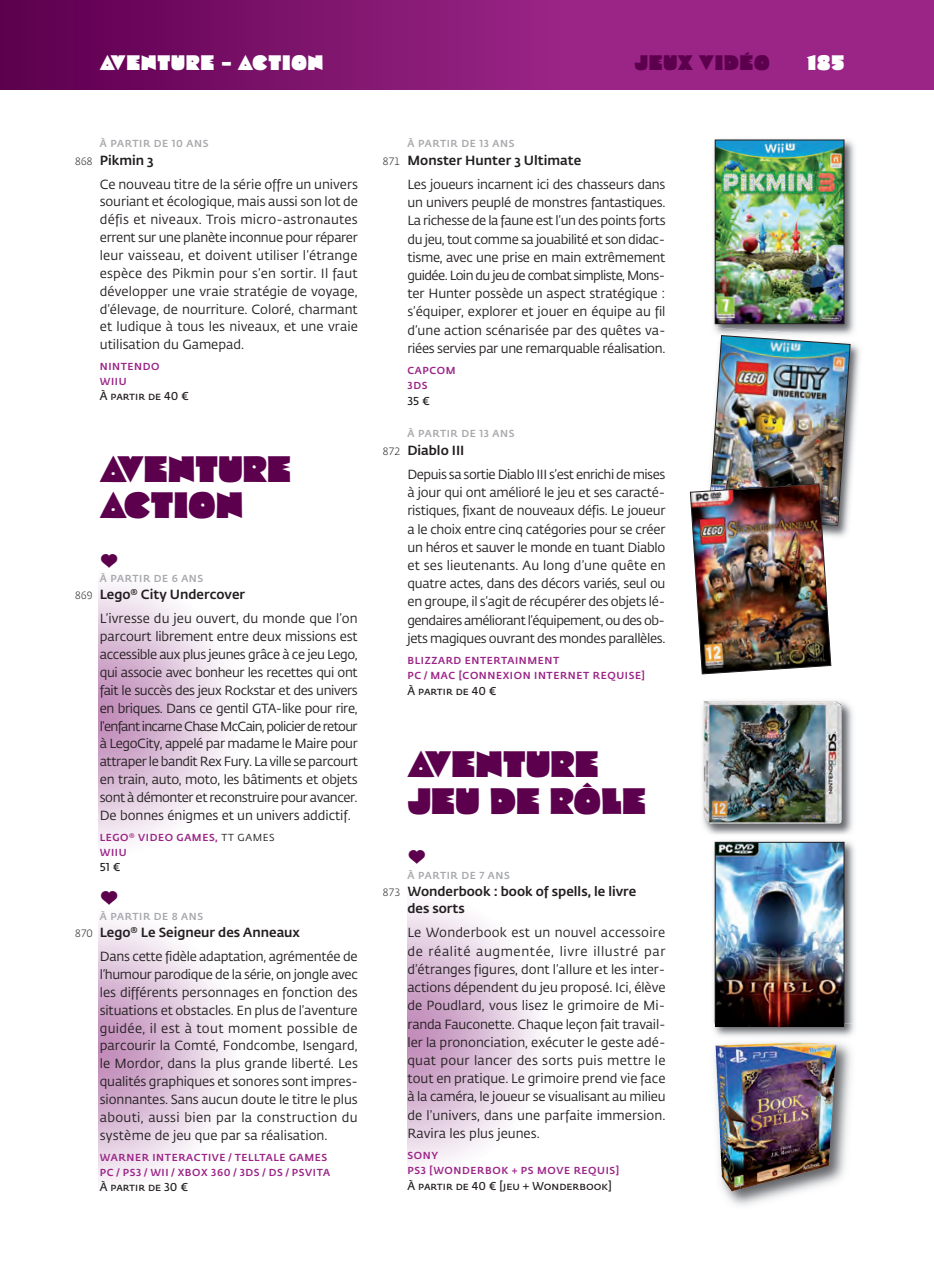
<style>
.page{position:relative;width:934px;height:1272px;background:#fff}
.page>*{position:absolute;margin:0;border:0;box-sizing:border-box;transform-origin:0 0}
.t1{font:36.75px/36.6px "Cooter Deuce";letter-spacing:.015em;color:#5c004d}
.t2{font:21px "Cooter Deuce";letter-spacing:.05em;color:#fff}
.t3{font:21px "Cooter Deuce";letter-spacing:.05em;color:#5c004d}
.t4{font:14px "RLPE";color:#5c004d}
.t5{font:13.12px/18.2px "Fedra Sans Pro";letter-spacing:-.005em;color:#231f20;text-align:justify}
.t6{font:13.12px/24.3px "Fedra Sans Pro";letter-spacing:-.035em;color:#231f20}
.t7{font:500 13.12px/17.2px "Fedra Sans Pro";color:#231f20}
.t8{font:600 11.38px "Fedra Sans Pro";color:#231f20}
.t9{font:500 10.15px/15.2px "Fedra Sans Pro";letter-spacing:.06em;color:#9b2487}
.t10{font:500 10.15px "Fedra Sans Pro";letter-spacing:.06em;color:#a8a9ad}
.s1{font-weight:300;font-size:10.5px}
.s2{font-weight:500}
.s3{font-weight:400;color:#231f20}
</style>
<div class="page">
<div style="left:561px;top:0;width:373px;height:90px;background:#9b2487"></div>
<div style="left:1px;top:0;width:560px;height:90px;background:linear-gradient(to right,#5c004d,#9a2586)"></div>
<hr style="left:0;top:0;width:1px;height:90px;background:#5c004d">
<img style="left:713px;top:139px;width:142px;height:188px">
<img style="left:717px;top:142px;width:125px;height:180px">
<div style="left:715px;top:140px;width:129px;height:184px;border:1px solid #231f20"></div>
<img style="left:850px;top:343px;width:10px;height:153px">
<img style="left:714px;top:327px;width:140px;height:8px">
<img style="left:690px;top:335px;width:160px;height:339px">
<img style="left:702px;top:700px;width:151px;height:134px">
<img style="left:703px;top:701px;width:139px;height:122px">
<img style="left:713px;top:841px;width:142px;height:182px">
<img style="left:717px;top:844px;width:125px;height:179px">
<div style="left:715px;top:842px;width:129px;height:184px;border:1px solid #231f20"></div>
<img style="left:714px;top:1044px;width:137px;height:162px">
<img style="left:713px;top:1023px;width:142px;height:21px">
<img style="left:715px;top:1023px;width:129px;height:3px">
<img style="left:715px;top:1041px;width:121px;height:149px">
<hr style="left:435px;top:0;width:49px;height:1px;background:#fff">
<hr style="left:435px;top:1271px;width:49px;height:1px;background:#000">
<h2 class="t2" style="left:100px;top:53px;width:225px">AVENTURE – ACTION</h2>
<h2 class="t3" style="left:634px;top:53px;width:137px">JEUX VIDÉO</h2>
<h2 class="t2" style="left:806px;top:53px;width:39px">185</h2>
<p class="t10" style="left:100px;top:140px;width:110px">À PARTIR DE 10 ANS</p>
<p class="t5" style="left:100px;top:149px;width:260px;line-height:24px;text-indent:-25px"><span class="s1">868</span> <span class="s2">PIKMIN 3<br></span>Ce nouveau titre de la série offre un univers</p>
<p class="t5" style="left:100px;top:194px;width:260px">souriant et écologique, mais aussi son lot de défis et niveaux. Trois micro-astronautes errent sur une planète inconnue pour réparer leur vaisseau, et doivent utiliser l’étrange espèce des Pikmin pour s’en sortir. Il faut développer une vraie stratégie de voyage, d’élevage, de nourriture. Coloré, charmant et ludique à tous les niveaux, et une vraie utilisation du Gamepad.</p>
<p class="t9" style="left:100px;top:360px;width:61px">NINTENDO<br>WIIU</p>
<p class="t8" style="left:100px;top:391px;width:91px">À partir de 40 €</p>
<h1 class="t1" style="left:100px;top:452px;width:193px">AVENTURE<br>ACTION</h1>
<p class="t4" style="left:100px;top:552px;width:20px">A</p>
<p class="t10" style="left:100px;top:574px;width:105px">À PARTIR DE 6 ANS</p>
<p class="t5" style="left:100px;top:583px;width:259px;line-height:24px;text-indent:-25px"><span class="s1">869</span> <span class="s2">LEGO® CITY UNDERCOVER<br></span>L’ivresse du jeu ouvert, du monde que l’on</p>
<p class="t5" style="left:100px;top:628px;width:260px">parcourt librement entre deux missions est accessible aux plus jeunes grâce à ce jeu Lego, qui associe avec bonheur les recettes qui ont fait le succès des jeux Rockstar et des univers en briques. Dans ce gentil GTA-like pour rire, l’enfant incarne Chase McCain, policier de retour à LegoCity, appelé par madame le Maire pour attraper le bandit Rex Fury. La ville se parcourt en train, auto, moto, les bâtiments et objets sont à démonter et reconstruire pour avancer.<br>De bonnes énigmes et un univers addictif.</p>
<p class="t9" style="left:100px;top:830px;width:176px">LEGO® VIDEO GAMES, <span class="s3">TT GAMeS<br></span>WIIU</p>
<p class="t8" style="left:100px;top:861px;width:22px">51 €</p>
<p class="t4" style="left:100px;top:889px;width:20px">A</p>
<p class="t10" style="left:100px;top:912px;width:105px">À PARTIR DE 8 ANS</p>
<p class="t5" style="left:100px;top:921px;width:259px;line-height:24px;text-indent:-25px"><span class="s1">870</span> <span class="s2">LEGO® LE SEIGNEUR DES ANNEAUX<br></span>Dans cette fidèle adaptation, agrémentée de</p>
<p class="t5" style="left:100px;top:966px;width:260px">l’humour parodique de la série, on jongle avec les différents personnages en fonction des situations et obstacles. en plus de l’aventure guidée, il est à tout moment possible de parcourir la Comté, Fondcombe, Isengard, le Mordor, dans la plus grande liberté. Les qualités graphiques et sonores sont impres&shy;sionnantes. Sans aucun doute le titre le plus abouti, aussi bien par la construction du système de jeu que par sa réalisation.</p>
<p class="t9" style="left:100px;top:1150px;width:232px">WARNER INTERACTIVE / TELLTALE GAMES<br>PC / PS3 / WII / XBOX 360 / 3DS / DS / PSVITA</p>
<p class="t8" style="left:100px;top:1181px;width:90px">À partir de 30 €</p>
<p class="t10" style="left:407px;top:140px;width:108px">À PARTIR DE 13 ANS</p>
<p class="t5" style="left:407px;top:149px;width:259px;line-height:24.3px;text-indent:-25px"><span class="s1">871</span> <span class="s2">MONSTER HUNTER 3 ULTIMATE<br></span>Les joueurs incarnent ici des chasseurs dans</p>
<p class="t5" style="left:407px;top:194px;width:260px">un univers peuplé de monstres fantastiques.<br>La richesse de la faune est l’un des points forts du jeu, tout comme sa jouabilité et son didac - tisme, avec une prise en main extrêmement guidée. Loin du jeu de combat simpliste, Mons&shy;ter Hunter possède un aspect stratégique : s’équiper, explorer et jouer en équipe au fil d’une action scénarisée par des quêtes va&shy;riées servies par une remarquable réalisation.</p>
<p class="t9" style="left:407px;top:364px;width:50px">CAPCOM<br>3DS</p>
<p class="t8" style="left:407px;top:396px;width:24px">35 €</p>
<p class="t10" style="left:407px;top:429px;width:108px">À PARTIR DE 13 ANS</p>
<p class="t6" style="left:407px;top:439px;width:259px;text-indent:-25px"><span class="s1">872</span> <span class="s2">DIABLO III<br></span>Depuis sa sortie Diablo III s’est enrichi de mises</p>
<p class="t5" style="left:407px;top:484px;width:260px">à jour qui ont amélioré le jeu et ses caracté&shy;ristiques, fixant de nouveaux défis. Le joueur a le choix entre cinq catégories pour se créer un héros et sauver le monde en tuant Diablo et ses lieutenants. Au long d’une quête en quatre actes, dans des décors variés, seul ou en groupe, il s’agit de récupérer des objets lé&shy;gendaires améliorant l’équipement, ou des ob&shy;jets magiques ouvrant des mondes parallèles.</p>
<p class="t9" style="left:407px;top:653px;width:239px">BLIZZARD ENTERTAINMENT<br>PC / MAC [CONNEXION INTERNET REQUISE]</p>
<p class="t8" style="left:407px;top:686px;width:91px">À partir de 40 €</p>
<h1 class="t1" style="left:407px;top:747px;width:240px">AVENTURE<br>JEU DE RÔLE</h1>
<p class="t4" style="left:407px;top:848px;width:20px">A</p>
<p class="t10" style="left:407px;top:870px;width:104px">À PARTIR DE 7 ANS</p>
<p class="t7" style="left:407px;top:883px;width:230px;text-indent:-25px"><span class="s1">873</span> WONDERBOOK : BOOK OF SPELLS, LE LIVRE<br>DES SORTS</p>
<p class="t5" style="left:407px;top:924px;width:260px">Le Wonderbook est un nouvel accessoire de réalité augmentée, livre illustré par d’étranges figures, dont l’allure et les inter&shy;actions dépendent du jeu proposé. Ici, élève de Poudlard, vous lisez le grimoire de Mi&shy;randa Fauconette. Chaque leçon fait travail&shy;ler la prononciation, exécuter le geste adé&shy;quat pour lancer des sorts puis mettre le tout en pratique. Le grimoire prend vie face à la caméra, le joueur se visualisant au milieu de l’univers, dans une parfaite immersion.<br>Ravira les plus jeunes.</p>
<p class="t9" style="left:407px;top:1148px;width:213px">SONY<br>PS3 [WONDERBOK + PS MOVE REQUIS]</p>
<p class="t8" style="left:407px;top:1180px;width:206px">À partir de 40 € [jeu + Wonderbook]</p>
</div>
